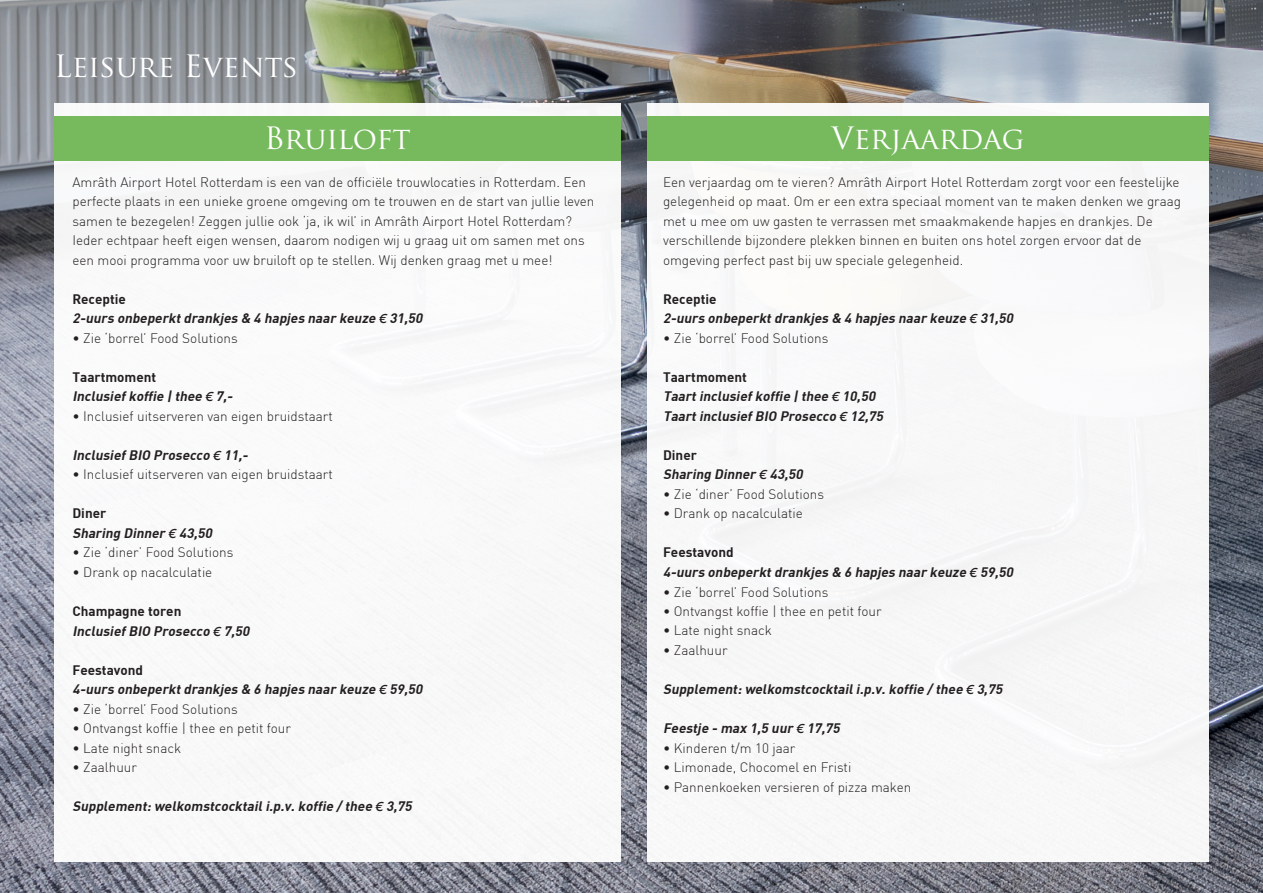
<style>
.page{position:relative;width:1263px;height:893px;background:#fff}
.page>*{position:absolute;margin:0;border:0;box-sizing:border-box;transform-origin:0 0}
.t1{font:30px "Trajan Pro";color:#fff}
.t2{font:300 13.5px/19.5px "DIN";color:#231f20}
.t3{font:italic 13.5px/19.5px "DIN Bold";color:#231f20}
.s1{font-style:normal}
.s2{font-family:"Futura PT";font-weight:500}
</style>
<div class="page">
<img style="left:0;top:549px;width:1263px;height:344px">
<img style="left:0;top:0;width:1263px;height:549px">
<div style="left:54px;top:103px;width:567px;height:758px;background:#fff"></div>
<div style="left:54px;top:116px;width:567px;height:44px;background:#76ba5d"></div>
<div style="left:647px;top:103px;width:562px;height:758px;background:#f7f8f8"></div>
<div style="left:647px;top:116px;width:562px;height:44px;background:#76ba5d"></div>
<h1 class="t1" style="left:54px;top:47px;width:246px">Leisure Events</h1>
<h1 class="t1" style="left:264px;top:119px;width:148px">Bruiloft</h1>
<p class="t2" style="left:72px;top:172px;width:524px">Amrâth Airport Hotel Rotterdam is een van de officiële trouwlocaties in Rotterdam. Een perfecte plaats in een unieke groene omgeving om te trouwen en de start van jullie leven samen te bezegelen! Zeggen jullie ook ‘ja, ik wil’ in Amrâth Airport Hotel Rotterdam?<br>Ieder echtpaar heeft eigen wensen, daarom nodigen wij u graag uit om samen met ons een mooi programma voor uw bruiloft op te stellen. Wij denken graag met u mee!</p>
<p class="t3" style="left:72px;top:289px;width:355px"><span class="s1">Receptie<br></span>2-uurs onbeperktdrankjes &amp; 4 hapjes naar keuze <span class="s2">€</span> 31,50</p>
<p class="t2" style="left:72px;top:328px;width:167px">• Zie ‘borrel’ Food Solutions</p>
<p class="t3" style="left:72px;top:367px;width:165px"><span class="s1">Taartmoment<br></span>Inclusiefkoffie |thee <span class="s2">€</span> 7,-</p>
<p class="t2" style="left:72px;top:406px;width:262px">• Inclusief uitserveren van eigen bruidstaart</p>
<p class="t3" style="left:72px;top:445px;width:180px">InclusiefBIO Prosecco <span class="s2">€</span> 11,-</p>
<p class="t2" style="left:72px;top:465px;width:262px">• Inclusief uitserveren van eigen bruidstaart</p>
<p class="t3" style="left:72px;top:503px;width:144px"><span class="s1">Diner<br></span>Sharing Dinner <span class="s2">€</span> 43,50</p>
<p class="t2" style="left:72px;top:543px;width:162px">• Zie ‘diner’ Food Solutions</p>
<p class="t2" style="left:72px;top:562px;width:141px">• Drank op nacalculatie</p>
<p class="t3" style="left:72px;top:601px;width:181px"><span class="s1">Champagne toren<br></span>InclusiefBIO Prosecco <span class="s2">€</span> 7,50</p>
<p class="t3" style="left:72px;top:659px;width:355px"><span class="s1">Feestavond<br></span>4-uurs onbeperktdrankjes &amp; 6 hapjes naar keuze <span class="s2">€</span> 59,50</p>
<p class="t2" style="left:72px;top:699px;width:167px">• Zie ‘borrel’ Food Solutions</p>
<p class="t2" style="left:72px;top:718px;width:220px">• Ontvangst koffie | thee en petit four</p>
<p class="t2" style="left:72px;top:738px;width:110px">• Late night snack</p>
<p class="t2" style="left:72px;top:757px;width:66px">• Zaalhuur</p>
<p class="t3" style="left:72px;top:796px;width:344px">Supplement:welkomstcocktaili.p.v.koffie / thee <span class="s2">€</span> 3,75</p>
<h1 class="t1" style="left:831px;top:119px;width:195px">Verjaardag</h1>
<p class="t2" style="left:663px;top:172px;width:520px">Een verjaardag om te vieren? Amrâth Airport Hotel Rotterdam zorgt voor een feestelijke gelegenheid op maat. Om er een extra speciaal moment van te maken denken we graag met u mee om uw gasten te verrassen met smaakmakende hapjes en drankjes. De verschillende bijzondere plekken binnen en buiten ons hotel zorgen ervoor dat de omgeving perfect past bij uw speciale gelegenheid.</p>
<p class="t3" style="left:663px;top:289px;width:355px"><span class="s1">Receptie<br></span>2-uurs onbeperktdrankjes &amp; 4 hapjes naar keuze <span class="s2">€</span> 31,50</p>
<p class="t2" style="left:663px;top:328px;width:167px">• Zie ‘borrel’ Food Solutions</p>
<p class="t3" style="left:663px;top:367px;width:224px"><span class="s1">Taartmoment<br></span>Taartinclusiefkoffie |thee <span class="s2">€</span> 10,50<br>TaartinclusiefBIO Prosecco <span class="s2">€</span> 12,75</p>
<p class="t3" style="left:663px;top:445px;width:144px"><span class="s1">Diner<br></span>Sharing Dinner <span class="s2">€</span> 43,50</p>
<p class="t2" style="left:663px;top:484px;width:162px">• Zie ‘diner’ Food Solutions</p>
<p class="t2" style="left:663px;top:504px;width:141px">• Drank op nacalculatie</p>
<p class="t3" style="left:663px;top:542px;width:355px"><span class="s1">Feestavond<br></span>4-uurs onbeperktdrankjes &amp; 6 hapjes naar keuze <span class="s2">€</span> 59,50</p>
<p class="t2" style="left:663px;top:582px;width:167px">• Zie ‘borrel’ Food Solutions</p>
<p class="t2" style="left:663px;top:601px;width:220px">• Ontvangst koffie | thee en petit four</p>
<p class="t2" style="left:663px;top:621px;width:110px">• Late night snack</p>
<p class="t2" style="left:663px;top:640px;width:66px">• Zaalhuur</p>
<p class="t3" style="left:663px;top:679px;width:344px">Supplement:welkomstcocktaili.p.v.koffie / thee <span class="s2">€</span> 3,75</p>
<p class="t3" style="left:663px;top:718px;width:181px">Feestje - max 1,5 uur <span class="s2">€</span> 17,75</p>
<p class="t2" style="left:663px;top:738px;width:134px">• Kinderen t/m 10 jaar</p>
<p class="t2" style="left:663px;top:757px;width:190px">• Limonade, Chocomel en Fristi</p>
<p class="t2" style="left:663px;top:777px;width:250px">• Pannenkoeken versieren of pizza maken</p>
</div>
